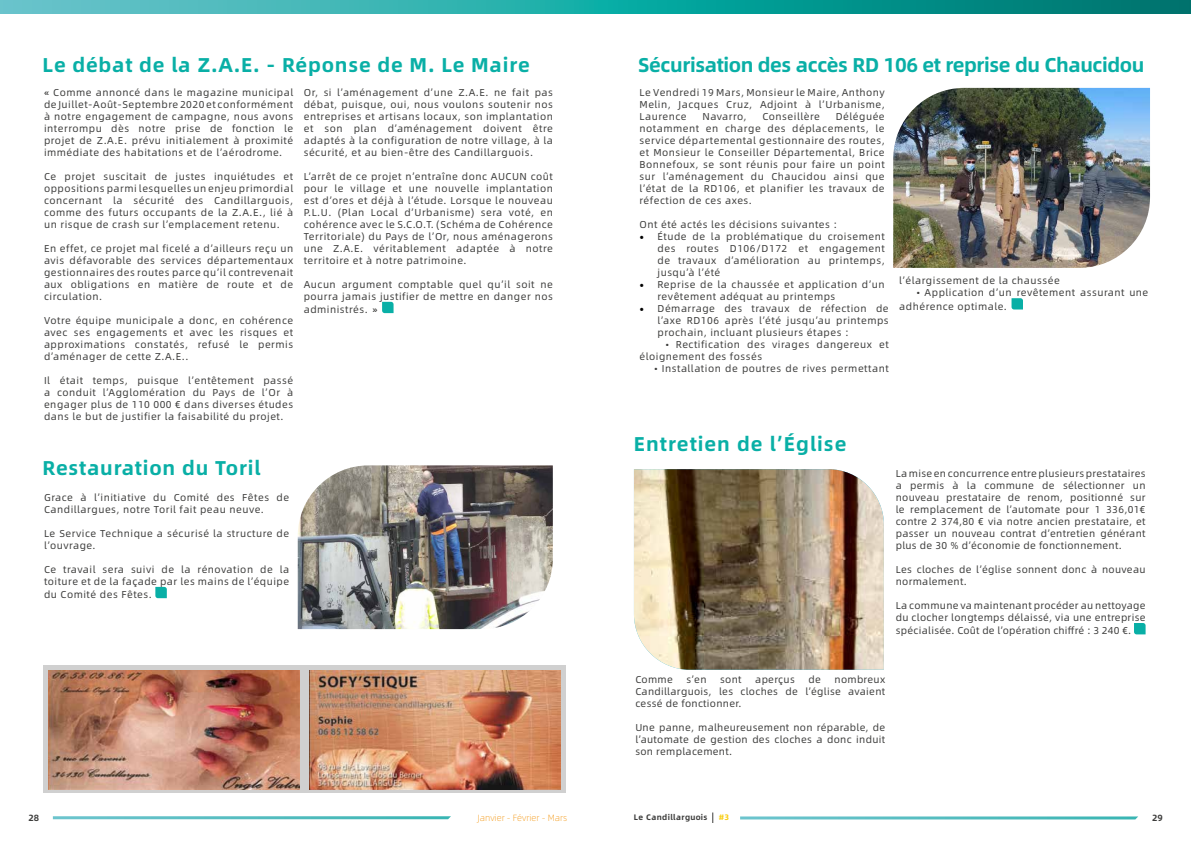
<style>
.page{position:relative;width:1191px;height:842px;background:#fff}
.page>*{position:absolute;margin:0;border:0;box-sizing:border-box;transform-origin:0 0}
.t1{font:700 20px "Alibaba Sans";letter-spacing:.04em;color:#09afa6}
.t2{font:700 20px "Alibaba Sans";letter-spacing:-.02em;color:#09afa6}
.t3{font:10px/12px "Alibaba Sans";letter-spacing:.05em;color:#3c3c3b;text-align:justify}
.t4{font:10px/12px "Alibaba Sans";letter-spacing:.03em;color:#3c3c3b}
.t5{font:10px "Alibaba Sans";letter-spacing:.02em;color:#3c3c3b}
.t6{font:300 9px "Alibaba Sans";color:#f49712}
.t7{font:700 9px "Alibaba Sans";color:#3c3c3b}
.t8{font:700 8px "Alibaba Sans";letter-spacing:.05em;color:#3c3c3b}
.t9{font:700 8px "Alibaba Sans";color:#f8cc0a}
.s1{font-family:"Minion Pro";font-size:12px;color:#000}
</style>
<div class="page">
<svg style="left:382px;top:302px;width:11px;height:11px"></svg>
<svg style="left:155px;top:587px;width:12px;height:11px"></svg>
<img style="left:298px;top:465px;width:255px;height:164px">
<svg style="left:1011px;top:298px;width:12px;height:11px"></svg>
<img style="left:893px;top:88px;width:257px;height:180px">
<svg style="left:1134px;top:623px;width:11px;height:11px"></svg>
<img style="left:634px;top:469px;width:250px;height:201px">
<svg style="left:53px;top:816px;width:398px;height:3px"></svg>
<svg style="left:740px;top:816px;width:398px;height:3px"></svg>
<svg style="left:0;top:0;width:1191px;height:13px;background:#22a4a1"></svg>
<svg style="left:43px;top:666px;width:522px;height:127px;background:#cec3be"></svg>
<img style="left:48px;top:671px;width:251px;height:118px">
<img style="left:309px;top:671px;width:251px;height:118px">
<h1 class="t1" style="left:43px;top:49px;width:488px">Le débat de la Z.A.E. - Réponse de M. Le Maire</h1>
<p class="t3" style="left:44px;top:86px;width:251px">« Comme annoncé dans le magazine municipal de Juillet-Août-Septembre 2020 et conformément à notre engagement de campagne, nous avons interrompu dès notre prise de fonction le projet de Z.A.E. prévu initialement à proximité immédiate des habitations et de l’aérodrome.</p>
<p class="t3" style="left:44px;top:170px;width:251px">Ce projet suscitait de justes inquiétudes et oppositions parmi lesquelles un enjeu primordial concernant la sécurité des Candillarguois, comme des futurs occupants de la Z.A.E., lié à un risque de crash sur l’emplacement retenu.</p>
<p class="t3" style="left:44px;top:242px;width:251px">En effet, ce projet mal ficelé a d’ailleurs reçu un avis défavorable des services départementaux gestionnaires des routes parce qu’il contrevenait aux obligations en matière de route et de circulation.</p>
<p class="t3" style="left:44px;top:314px;width:251px">Votre équipe municipale a donc, en cohérence avec ses engagements et avec les risques et approximations constatés, refusé le permis d’aménager de cette Z.A.E..</p>
<p class="t3" style="left:44px;top:374px;width:251px">Il était temps, puisque l’entêtement passé a conduit l’Agglomération du Pays de l’Or à engager plus de 110 000 € dans diverses études dans le but de justifier la faisabilité du projet.</p>
<p class="t3" style="left:304px;top:86px;width:251px">Or, si l’aménagement d’une Z.A.E. ne fait pas débat, puisque, oui, nous voulons soutenir nos entreprises et artisans locaux, son implantation et son plan d’aménagement doivent être adaptés à la configuration de notre village, à la sécurité, et au bien-être des Candillarguois.</p>
<p class="t3" style="left:304px;top:170px;width:251px">L’arrêt de ce projet n’entraîne donc AUCUN coût pour le village et une nouvelle implantation est d’ores et déjà à l’étude. Lorsque le nouveau P.L.U. (Plan Local d’Urbanisme) sera voté, en cohérence avec le S.C.O.T. (Schéma de Cohérence Territoriale) du Pays de l’Or, nous aménagerons une Z.A.E. véritablement adaptée à notre territoire et à notre patrimoine.</p>
<p class="t3" style="left:304px;top:278px;width:251px">Aucun argument comptable quel qu’il soit ne pourra jamais justifier de mettre en danger nos</p>
<p class="t3" style="left:304px;top:303px;width:75px">administrés. »</p>
<h1 class="t1" style="left:43px;top:452px;width:219px">Restauration du Toril</h1>
<p class="t3" style="left:44px;top:491px;width:247px">Grace à l’initiative du Comité des Fêtes de<br>Candillargues, notre Toril fait peau neuve.</p>
<p class="t3" style="left:44px;top:527px;width:247px">Le Service Technique a sécurisé la structure de l’ouvrage.</p>
<p class="t3" style="left:44px;top:563px;width:247px">Ce travail sera suivi de la rénovation de la toiture et de la façade par les mains de l’équipe</p>
<p class="t3" style="left:44px;top:588px;width:109px">du Comité des Fêtes.</p>
<h1 class="t2" style="left:638px;top:49px;width:508px">Sécurisation des accès RD 106 et reprise du Chaucidou</h1>
<p class="t3" style="left:639px;top:86px;width:247px">Le Vendredi 19 Mars, Monsieur le Maire, Anthony Melin, Jacques Cruz, Adjoint à l’Urbanisme, Laurence</p>
<p class="t3" style="left:639px;top:110px;width:247px;text-indent:196px">Déléguée notamment en charge des déplacements, le service départemental gestionnaire des routes, et Monsieur le Conseiller Départemental, Brice Bonnefoux, se sont réunis pour faire un point sur l’aménagement du Chaucidou ainsi que l’état de la RD106, et planifier les travaux de réfection de ces axes.</p>
<p class="t3" style="left:639px;top:218px;width:199px">Ont été actés les décisions suivantes :</p>
<p class="t3" style="left:657px;top:230px;width:229px;text-indent:-18px"><span class="s1">•</span> Étude de la problématique du croisement des routes D106/D172 et engagement de travaux d’amélioration au printemps, jusqu’à l’été</p>
<p class="t3" style="left:657px;top:278px;width:229px;text-indent:-18px"><span class="s1">•</span> Reprise de la chaussée et application d’un revêtement adéquat au printemps</p>
<p class="t3" style="left:657px;top:302px;width:233px;text-indent:-18px"><span class="s1">•</span> Démarrage des travaux de réfection de l’axe RD106 après l’été jusqu’au printemps prochain, incluant plusieurs étapes :</p>
<p class="t3" style="left:639px;top:338px;width:251px;text-indent:26px">• Rectification des virages dangereux et éloignement des fossés</p>
<p class="t3" style="left:654px;top:362px;width:236px">• Installation de poutres de rives permettant</p>
<p class="t3" style="left:702px;top:110px;width:46px">Navarro,</p>
<p class="t3" style="left:762px;top:110px;width:59px">Conseillère</p>
<p class="t3" style="left:899px;top:274px;width:162px">l’élargissement de la chaussée</p>
<p class="t3" style="left:899px;top:285px;width:251px;line-height:13.3px;text-indent:17px">• Application d’un revêtement assurant une adhérence optimale.</p>
<h1 class="t1" style="left:634px;top:428px;width:214px">Entretien de l’Église</h1>
<p class="t3" style="left:895px;top:467px;width:251px">La mise en concurrence entre plusieurs prestataires a permis à la commune de sélectionner un nouveau prestataire de renom, positionné sur le remplacement de l’automate pour 1 336,01€ contre 2 374,80 € via notre ancien prestataire, et passer un nouveau contrat d’entretien générant plus de 30 % d’économie de fonctionnement.</p>
<p class="t4" style="left:895px;top:563px;width:251px">Les cloches de l’église sonnent donc à nouveau normalement.</p>
<p class="t4" style="left:895px;top:599px;width:251px">La commune va maintenant procéder au nettoyage du clocher longtemps délaissé, via une entreprise</p>
<p class="t5" style="left:895px;top:623px;width:237px">spécialisée. Coût de l’opération chiffré : 3 240 €.</p>
<p class="t3" style="left:635px;top:673px;width:251px;text-indent:199px">nombreux Candillarguois, les cloches de l’église avaient cessé de fonctionner.</p>
<p class="t3" style="left:635px;top:721px;width:251px">Une panne, malheureusement non réparable, de l’automate de gestion des cloches a donc induit son remplacement.</p>
<p class="t3" style="left:635px;top:673px;width:39px">Comme</p>
<p class="t3" style="left:686px;top:673px;width:21px">s’en</p>
<p class="t3" style="left:720px;top:673px;width:23px">sont</p>
<p class="t4" style="left:755px;top:673px;width:41px">aperçus</p>
<p class="t3" style="left:808px;top:673px;width:14px">de</p>
<p class="t7" style="left:28px;top:810px;width:12px">28</p>
<p class="t6" style="left:478px;top:811px;width:91px">Janvier - Février - Mars</p>
<p class="t8" style="left:634px;top:811px;width:75px">Le Candillarguois</p>
<p class="t9" style="left:719px;top:811px;width:11px">#3</p>
<p class="t7" style="left:1152px;top:810px;width:12px">29</p>
</div>
